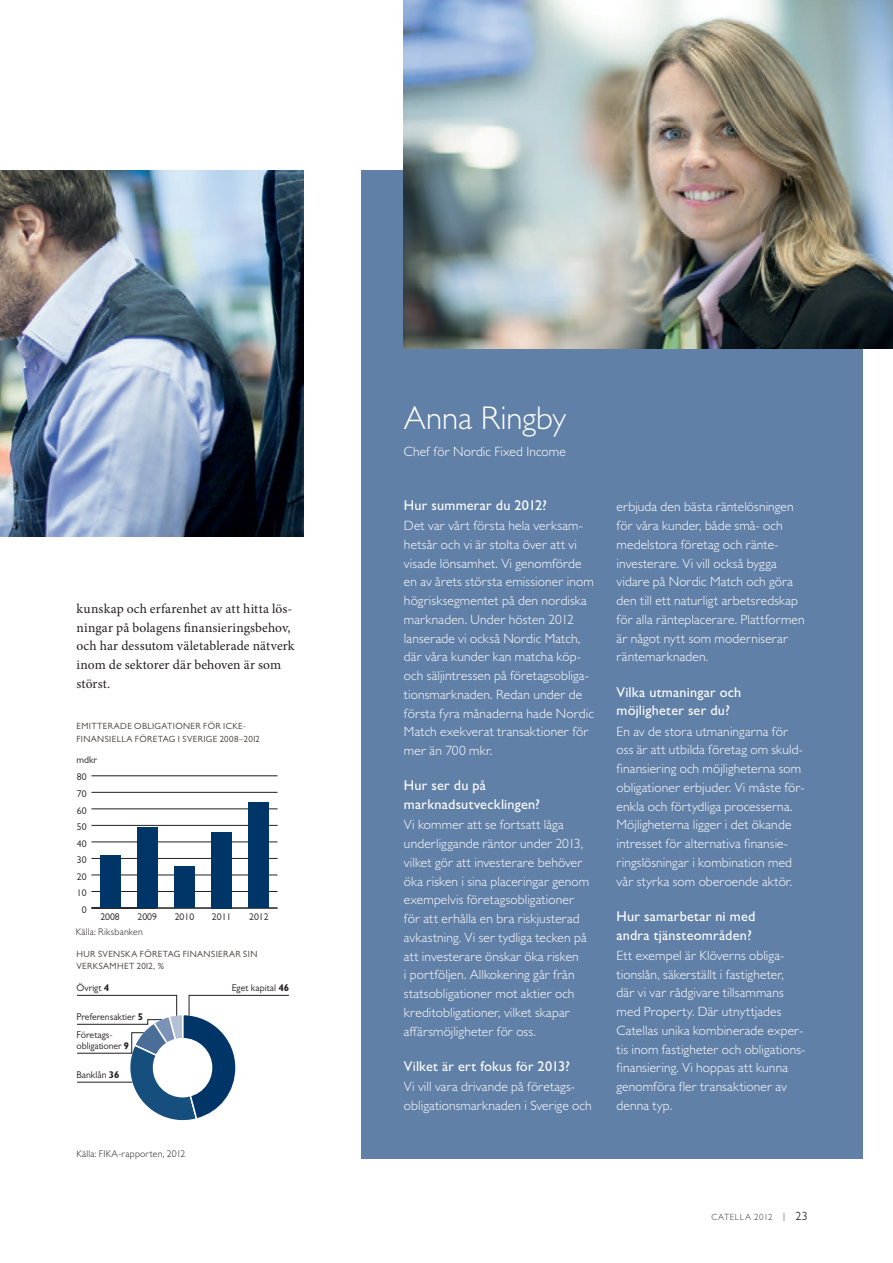
<style>
.page{position:relative;width:893px;height:1263px;background:#fff}
.page>*{position:absolute;margin:0;border:0;box-sizing:border-box;transform-origin:0 0}
.t1{font:300 33px "Gill Sans MT Pro";letter-spacing:-.005em;color:#fff}
.t2{font:500 14.25px/18.8px "Gill Sans MT Pro";letter-spacing:.015em;color:#fff}
.t3{font:300 13.5px/18.8px "Gill Sans MT Pro";letter-spacing:.01em;color:#fff}
.t4{font:13.5px/18.8px "Minion Pro";letter-spacing:.005em;color:#231f20}
.t5{font:9.75px/18.5px "Gill Sans MT Pro";color:#231f20}
.t6{font:300 9.75px "Gill Sans MT Pro";letter-spacing:.02em;color:#231f20}
.t7{font:9px "Gill Sans MT Pro";letter-spacing:.045em;color:#3e3936}
.t8{font:300 9px "Gill Sans MT Pro";letter-spacing:.055em;color:#3e3936}
.s1{font-weight:700}
.s2{font-weight:400;font-size:12px}
</style>
<div class="page">
<div style="left:361px;top:170px;width:502px;height:989px;background:#6180a7"></div>
<svg style="left:77px;top:995px;width:212px;height:126px"></svg>
<hr style="left:77px;top:1082px;width:55px;height:1px;background:#231f20">
<hr style="left:91px;top:907px;width:187px;height:2px;background:#231f20">
<hr style="left:91px;top:891px;width:187px;height:1px;background:#231f20">
<hr style="left:91px;top:875px;width:187px;height:1px;background:#231f20">
<hr style="left:91px;top:858px;width:187px;height:1px;background:#231f20">
<hr style="left:91px;top:842px;width:187px;height:1px;background:#231f20">
<hr style="left:91px;top:825px;width:187px;height:1px;background:#231f20">
<hr style="left:91px;top:809px;width:187px;height:1px;background:#231f20">
<hr style="left:91px;top:792px;width:187px;height:1px;background:#231f20">
<hr style="left:91px;top:775px;width:187px;height:1px;background:#231f20">
<div style="left:100px;top:856px;width:20px;height:52px;background:#003667"></div>
<div style="left:137px;top:827px;width:20px;height:81px;background:#003667"></div>
<div style="left:174px;top:866px;width:21px;height:42px;background:#003667"></div>
<div style="left:212px;top:832px;width:20px;height:76px;background:#003667"></div>
<div style="left:249px;top:802px;width:20px;height:106px;background:#003667"></div>
<img style="left:0;top:170px;width:303px;height:366px">
<img style="left:404px;top:0;width:489px;height:349px">
<p class="t4" style="left:77px;top:599px;width:219px">kunskap och erfarenhet av att hitta lös&shy;ningar på bolagens finansieringsbehov, och har dessutom väletablerade nätverk inom de sektorer där behoven är som störst.</p>
<p class="t7" style="left:77px;top:721px;width:18px">EM ITTE</p>
<p class="t7" style="left:108px;top:721px;width:74px">RADE OBLIGAT IONE</p>
<p class="t7" style="left:195px;top:721px;width:33px">R FÖR ICKE-</p>
<p class="t7" style="left:77px;top:733px;width:10px">FINANS</p>
<p class="t7" style="left:109px;top:733px;width:46px">IELLA FÖRETA</p>
<p class="t7" style="left:169px;top:733px;width:92px">G I SVE RIGE 2008–2012</p>
<p class="t5" style="left:77px;top:751px;width:22px">MDKR</p>
<p class="t5" style="left:77px;top:768px;width:11px">80</p>
<p class="t5" style="left:77px;top:784px;width:11px">70</p>
<p class="t5" style="left:77px;top:801px;width:11px">60</p>
<p class="t5" style="left:77px;top:817px;width:11px">50</p>
<p class="t5" style="left:77px;top:834px;width:11px">40</p>
<p class="t5" style="left:77px;top:850px;width:11px">30</p>
<p class="t5" style="left:77px;top:867px;width:11px">20</p>
<p class="t5" style="left:77px;top:883px;width:11px">10</p>
<p class="t5" style="left:82px;top:900px;width:6px">0</p>
<p class="t5" style="left:100px;top:908px;width:21px">2008</p>
<p class="t5" style="left:138px;top:908px;width:21px">2009</p>
<p class="t5" style="left:175px;top:908px;width:21px">2010</p>
<p class="t5" style="left:212px;top:908px;width:21px">2011</p>
<p class="t5" style="left:249px;top:908px;width:21px">2012</p>
<p class="t6" style="left:76px;top:926px;width:69px">Källa: Riksbanken</p>
<p class="t7" style="left:77px;top:948px;width:29px">HURSVENSKA</p>
<p class="t7" style="left:140px;top:948px;width:21px">FÖRETA</p>
<p class="t7" style="left:174px;top:948px;width:24px">GFINANS</p>
<p class="t7" style="left:216px;top:948px;width:41px">IERAR SIN</p>
<p class="t7" style="left:77px;top:961px;width:19px">VE RKSAMHET</p>
<p class="t7" style="left:137px;top:961px;width:29px">2012, %</p>
<p class="t5" style="left:77px;top:978px;width:34px">ÖVRIGT <span class="s1">4</span></p>
<p class="t5" style="left:232px;top:978px;width:59px">EGET KAPITAL <span class="s1">46</span></p>
<p class="t5" style="left:77px;top:1007px;width:68px">PREFERENSAKTIER <span class="s1">5<br></span>FÖRETAGS-</p>
<p class="t5" style="left:77px;top:1036px;width:54px">OBLIGATIONER <span class="s1">9</span></p>
<p class="t5" style="left:77px;top:1065px;width:45px">BANKLÅN <span class="s1">36</span></p>
<p class="t6" style="left:77px;top:1147px;width:110px">Källa: FIKA- rapporten, 2012</p>
<h1 class="t1" style="left:404px;top:398px;width:164px">Anna Ringby</h1>
<p class="t3" style="left:404px;top:442px;width:163px">Chef för Nordic Fixed Income</p>
<p class="t2" style="left:404px;top:495px;width:145px">H ur summerar du 2012?</p>
<p class="t3" style="left:404px;top:516px;width:191px">Det var vårt första hela verksam&shy;hetsår och vi är stolta över att vi visade lönsamhet. Vi genomförde en av årets största emissioner inom högrisksegmentet på den nordiska marknaden. Under hösten 2012 lanserade vi också Nordic Match, där våra kunder kan matcha köp&shy;och säljintressen på företagsobliga&shy;tionsmarknaden. Redan under de första fyra månaderna hade Nordic<br>Match exekverat transaktioner för mer än 700 mkr.</p>
<p class="t2" style="left:404px;top:776px;width:138px">Hur ser du på marknadsutvecklingen?</p>
<p class="t3" style="left:404px;top:815px;width:187px">Vi kommer att se fortsatt låga underliggande räntor under 2013, vilket gör att investerare behöver öka risken i sina placeringar genom exempelvis företagsobligationer för att erhålla en bra riskjusterad avkastning. Vi ser tydliga tecken på att investerare önskar öka risken<br>i portföljen. Allkokering går från statsobligationer mot aktier och kreditobligationer, vilket skapar affärsmöjligheter för oss.</p>
<p class="t2" style="left:404px;top:1056px;width:168px">Vilket är ert fokus för 2013?</p>
<p class="t3" style="left:404px;top:1077px;width:189px">Vi vill vara drivande på företags&shy;obligationsmarknaden i Sverige och</p>
<p class="t3" style="left:617px;top:497px;width:190px">erbjuda den bästa räntelösningen för våra kunder, både små- och medelstora företag och ränte&shy;investerare. Vi vill också bygga vidare på Nordic Match och göra den till ett naturligt arbetsredskap för alla ränteplacerare. Plattformen är något nytt som moderniserar räntemarknaden.</p>
<p class="t2" style="left:617px;top:682px;width:126px">Vilka utmaningar och möjligheter ser du?</p>
<p class="t3" style="left:617px;top:721px;width:190px">En av de stora utmaningarna för oss är att utbilda företag om skuld&shy;finansiering och möjligheterna som obligationer erbjuder. Vi måste för&shy;enkla och förtydliga processerna.<br>Möjligheterna ligger i det ökande intresset för alternativa finansie&shy;ringslösningar i kombination med vår styrka som oberoende aktör.</p>
<p class="t2" style="left:617px;top:906px;width:140px">Hur samarbetar ni med andra tjänsteområden?</p>
<p class="t3" style="left:617px;top:946px;width:190px">Ett exempel är Klöverns obliga&shy;tionslån, säkerställt i fastigheter,<br>där vi var rådgivare tillsammans med Property. Där utnyttjades<br>Catellas unika kombinerade exper&shy;tis inom fastigheter och obligations&shy;finansiering. Vi hoppas att kunna genomföra fler transaktioner av denna typ.</p>
<p class="t8" style="left:711px;top:1211px;width:98px">Catella 2012 | <span class="s2">23</span></p>
</div>
